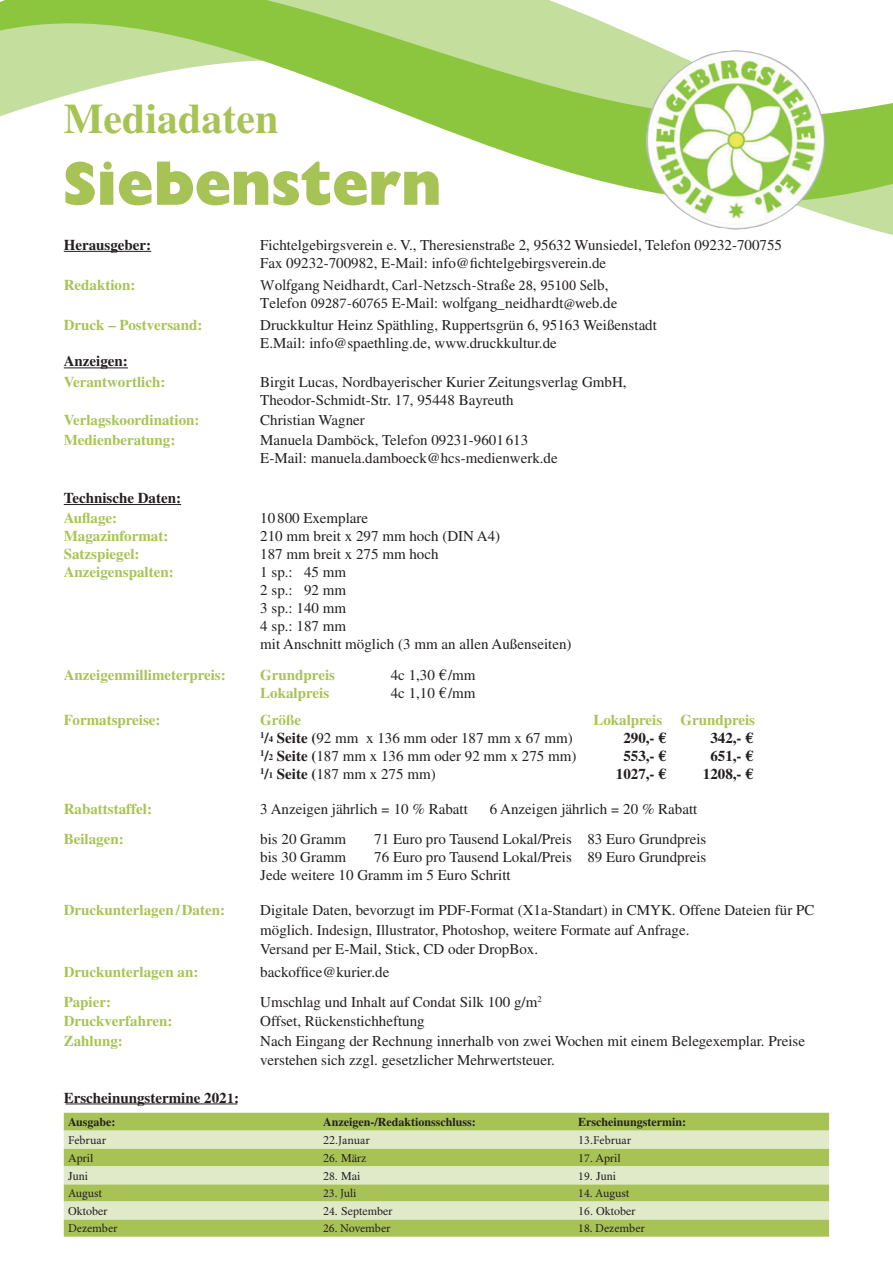
<style>
.page{position:relative;width:893px;height:1263px;background:#fff}
.page>*{position:absolute;margin:0;border:0;box-sizing:border-box;transform-origin:0 0}
.t1{font:800 61.5px "Gill Sans Display";color:#a8c355}
.t2{font:700 42px "Times LT";color:#a8c355}
.t3{font:15px/18px "Times LT";color:#231f20}
.t4{font:700 15px "Times LT";color:#a8c355}
.t5{font:15px/18px "Minion Pro";color:#231f20}
.t6{font:700 15px "Times LT";color:#231f20}
.t7{font:12px "Minion Pro";color:#231f20}
.t8{font:12px "Times LT";color:#231f20}
.t9{font:700 12px "Times LT";color:#231f20}
.s1{font-family:"Times LT"}
.s2{font-weight:700}
.s3{font-weight:700;font-size:8.7px}
.s4{font-family:"Minion Pro"}
</style>
<div class="page">
<svg style="left:63px;top:202px;width:830px;height:50px"></svg>
<svg style="left:0;top:0;width:893px;height:202px"></svg>
<hr style="left:64px;top:251px;width:87px;height:1px;background:#231f20">
<hr style="left:64px;top:367px;width:64px;height:1px;background:#231f20">
<hr style="left:64px;top:504px;width:117px;height:1px;background:#231f20">
<hr style="left:66px;top:1103px;width:171px;height:1px;background:#231f20">
<svg style="left:64px;top:1113px;width:765px;height:124px;background:#abc55b"></svg>
<svg style="left:64px;top:1131px;width:765px;height:88px;background:#cadb9b"></svg>
<img style="left:644px;top:50px;width:182px;height:180px">
<h2 class="t2" style="left:64px;top:103px;width:216px">Mediadaten</h2>
<h1 class="t1" style="left:64px;top:148px;width:379px">Siebenstern</h1>
<p class="t6" style="left:64px;top:239px;width:89px">Herausgeber:</p>
<p class="t3" style="left:260px;top:237px;width:523px">Fichtelgebirgsverein e. V., Theresienstraße 2, 95632 Wunsiedel, Telefon 09232-700755<br>Fax 09232-700982, E-Mail: info@fichtelgebirgsverein.de</p>
<p class="t4" style="left:64px;top:280px;width:73px">Redaktion:</p>
<p class="t5" style="left:260px;top:276px;width:358px">Wolfgang Neidhardt<span class="s1">,</span> Carl-Netzsch-Straße 28<span class="s1">,</span> 95100 Selb<span class="s1">,<br>Telefon</span> 09287-60765 <span class="s1">E-Mail:</span> wolfgang_neidhardt@web.de</p>
<p class="t4" style="left:64px;top:320px;width:140px">Druck – Postversand:</p>
<p class="t3" style="left:260px;top:318px;width:398px">Druckkultur Heinz Späthling, Ruppertsgrün 6, 95163 Weißenstadt<br>E.Mail: info@spaethling.de, www.druckkultur.de</p>
<p class="t6" style="left:64px;top:356px;width:66px">Anzeigen:</p>
<p class="t4" style="left:64px;top:376px;width:103px">Verantwortlich:</p>
<p class="t3" style="left:260px;top:374px;width:368px">Birgit Lucas, Nordbayerischer Kurier Zeitungsverlag GmbH,<br>Theodor-Schmidt-Str. 17, 95448 Bayreuth</p>
<p class="t4" style="left:64px;top:414px;width:137px">Verlagskoordination:</p>
<p class="t3" style="left:260px;top:412px;width:106px">Christian Wagner</p>
<p class="t4" style="left:64px;top:434px;width:113px">Medienberatung:</p>
<p class="t3" style="left:260px;top:432px;width:299px">Manuela Damböck, Telefon 09231-9601 613<br>E-Mail: manuela.damboeck@hcs-medienwerk.de</p>
<p class="t6" style="left:64px;top:492px;width:119px">Technische Daten:</p>
<p class="t4" style="left:64px;top:513px;width:55px">Auflage:</p>
<p class="t3" style="left:260px;top:510px;width:109px">10 800 Exemplare</p>
<p class="t4" style="left:64px;top:531px;width:106px">Magazinformat:</p>
<p class="t3" style="left:260px;top:528px;width:241px">210 mm breit x 297 mm hoch (DIN A4)</p>
<p class="t4" style="left:64px;top:549px;width:77px">Satzspiegel:</p>
<p class="t3" style="left:260px;top:546px;width:180px">187 mm breit x 275 mm hoch</p>
<p class="t4" style="left:64px;top:567px;width:111px">Anzeigenspalten:</p>
<p class="t3" style="left:260px;top:564px;width:313px">1 sp.: 45 mm<br>2 sp.: 92 mm<br>3 sp.: 140 mm<br>4 sp.: 187 mm<br>mit Anschnitt möglich (3 mm an allen Außenseiten)</p>
<p class="t4" style="left:64px;top:669px;width:164px">Anzeigenmillimeterpreis:</p>
<p class="t4" style="left:260px;top:669px;width:76px">Grundpreis</p>
<p class="t3" style="left:391px;top:667px;width:86px">4c 1,30 € /mm</p>
<p class="t4" style="left:260px;top:687px;width:70px">Lokalpreis</p>
<p class="t3" style="left:391px;top:685px;width:86px">4c 1,10 € /mm</p>
<p class="t4" style="left:64px;top:714px;width:98px">Formatspreise:</p>
<p class="t4" style="left:260px;top:714px;width:42px">Größe</p>
<p class="t4" style="left:593px;top:714px;width:163px">Lokalpreis Grundpreis</p>
<p class="t3" style="left:260px;top:730px;width:314px"><sup>1</sup><span class="s2">/</span><span class="s3">4</span> <span class="s2">Seite (</span>92 mm x 136 mm oder 187 mm x 67 mm)</p>
<p class="t6" style="left:623px;top:732px;width:44px">290,- €</p>
<p class="t6" style="left:710px;top:732px;width:44px">342,- €</p>
<p class="t3" style="left:260px;top:748px;width:318px"><sup>1</sup><span class="s2">/</span><span class="s3">2</span> <span class="s2">Seite (</span>187 mm x 136 mm oder 92 mm x 275 mm)</p>
<p class="t6" style="left:623px;top:750px;width:44px">553,- €</p>
<p class="t6" style="left:710px;top:750px;width:44px">651,- €</p>
<p class="t3" style="left:260px;top:766px;width:177px"><sup>1</sup><span class="s2">/</span><span class="s3">1</span> <span class="s2">Seite (</span>187 mm x 275 mm)</p>
<p class="t6" style="left:616px;top:768px;width:51px">1027,- €</p>
<p class="t6" style="left:703px;top:768px;width:51px">1208,- €</p>
<p class="t4" style="left:64px;top:803px;width:90px">Rabattstaffel:</p>
<p class="t3" style="left:260px;top:801px;width:209px">3 Anzeigen jährlich = 10 % Rabatt</p>
<p class="t3" style="left:490px;top:801px;width:209px">6 Anzeigen jährlich = 20 % Rabatt</p>
<p class="t4" style="left:64px;top:833px;width:62px">Beilagen:</p>
<p class="t3" style="left:260px;top:831px;width:87px">bis 20 Gramm</p>
<p class="t3" style="left:374px;top:831px;width:334px">71 Euro pro Tausend Lokal/Preis 83 Euro Grundpreis</p>
<p class="t3" style="left:260px;top:849px;width:87px">bis 30 Gramm</p>
<p class="t3" style="left:260px;top:849px;width:448px;text-indent:114px">76 Euro pro Tausend Lokal/Preis 89 Euro Grundpreis<br>Jede weitere 10 Gramm im 5 Euro Schritt</p>
<p class="t4" style="left:64px;top:905px;width:163px">Druckunterlagen / Daten:</p>
<p class="t3" style="left:260px;top:902px;width:556px;line-height:19.5px">Digitale Daten, bevorzugt im PDF-Format (X1a-Standart) in CMYK. Offene Dateien für PC möglich. Indesign, Illustrator, Photoshop, weitere Formate auf Anfrage.<br>Versand per E-Mail, Stick, CD oder DropBox.</p>
<p class="t4" style="left:64px;top:966px;width:136px">Druckunterlagen an:</p>
<p class="t3" style="left:260px;top:964px;width:131px">backoffice@kurier.de</p>
<p class="t4" style="left:64px;top:996px;width:49px">Papier:</p>
<p class="t3" style="left:260px;top:994px;width:283px">Umschlag und Inhalt auf Condat Silk 100 g/m<sup>2</sup></p>
<p class="t4" style="left:64px;top:1016px;width:110px">Druckverfahren:</p>
<p class="t3" style="left:260px;top:1013px;width:166px">Offset, Rückenstichheftung</p>
<p class="t4" style="left:64px;top:1035px;width:61px">Zahlung:</p>
<p class="t3" style="left:260px;top:1032px;width:546px;line-height:19.5px">Nach Eingang der Rechnung innerhalb von zwei Wochen mit einem Belegexemplar. Preise verstehen sich zzgl. gesetzlicher Mehrwertsteuer.</p>
<p class="t6" style="left:64px;top:1092px;width:177px">Erscheinungstermine 202<span class="s4">1</span>:</p>
<p class="t9" style="left:68px;top:1118px;width:49px">Ausgabe:</p>
<p class="t9" style="left:323px;top:1118px;width:154px">Anzeigen-/Redaktionsschluss:</p>
<p class="t9" style="left:578px;top:1118px;width:109px">Erscheinungstermin:</p>
<p class="t7" style="left:68px;top:1132px;width:40px">Februar</p>
<p class="t7" style="left:323px;top:1132px;width:48px"><span class="s1">22.</span>Januar</p>
<p class="t7" style="left:578px;top:1132px;width:55px"><span class="s1">1</span>3<span class="s1">.</span>Februar</p>
<p class="t8" style="left:68px;top:1153px;width:27px">April</p>
<p class="t8" style="left:323px;top:1153px;width:45px">2<span class="s4">6</span>. März</p>
<p class="t8" style="left:578px;top:1153px;width:44px">1<span class="s4">7</span>. April</p>
<p class="t8" style="left:68px;top:1171px;width:22px">Juni</p>
<p class="t8" style="left:323px;top:1171px;width:39px">2<span class="s4">8</span>. Mai</p>
<p class="t8" style="left:578px;top:1171px;width:40px"><span class="s4">19</span>. Juni</p>
<p class="t7" style="left:68px;top:1189px;width:36px">August</p>
<p class="t7" style="left:323px;top:1189px;width:35px">23. Juli</p>
<p class="t7" style="left:578px;top:1189px;width:53px">14. August</p>
<p class="t8" style="left:68px;top:1206px;width:41px">Oktober</p>
<p class="t8" style="left:323px;top:1206px;width:71px">2<span class="s4">4</span>. September</p>
<p class="t8" style="left:578px;top:1206px;width:59px">1<span class="s4">6</span>. Oktober</p>
<p class="t7" style="left:68px;top:1224px;width:51px">Dezember</p>
<p class="t7" style="left:323px;top:1224px;width:69px">26. November</p>
<p class="t7" style="left:578px;top:1224px;width:68px">18. Dezember</p>
</div>
